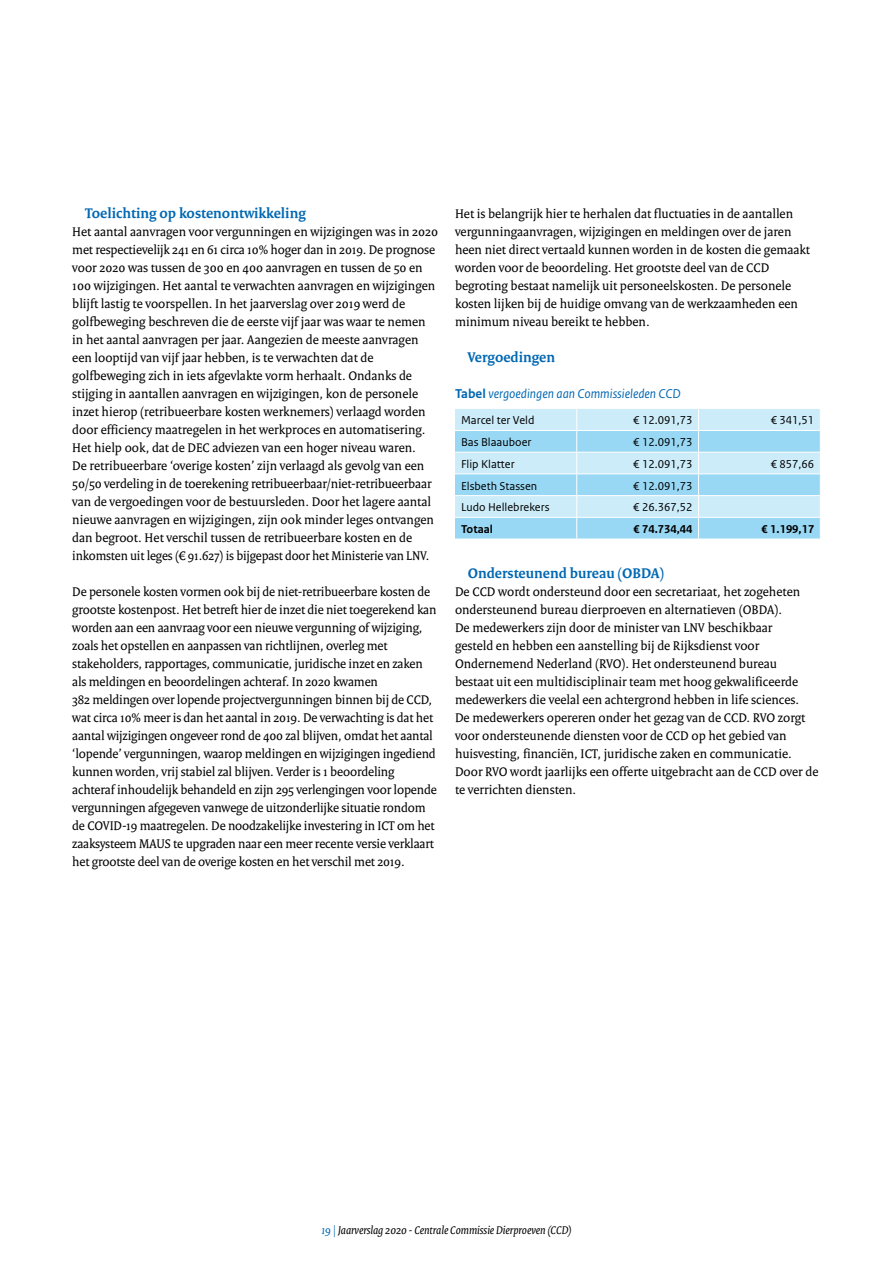
<style>
.page{position:relative;width:893px;height:1263px;background:#fff}
.page>*{position:absolute;margin:0;border:0;box-sizing:border-box;transform-origin:0 0}
.t1{font:700 15px "Rijksoverheid Serif";color:#0068b3}
.t2{font:13.5px/18px "Rijksoverheid Serif";color:#000}
.t3{font:italic 13.5px "Rijksoverheid Sans Text";color:#0068b3}
.t4{font:12px "Rijksoverheid Sans Text";color:#000}
.t5{font:italic 12px "Rijksoverheid Serif";color:#000}
.t6{font:700 12px "Rijksoverheid Sans Text";color:#000}
.s1{font-weight:700;font-style:normal}
.s2{color:#0068b3}
</style>
<div class="page">
<svg style="left:455px;top:409px;width:366px;height:130px;background:#b6e3f6"></svg>
<p class="t1" style="left:85px;top:204px;width:222px">Toelichting op kostenontwikkeling</p>
<p class="t2" style="left:72px;top:222px;width:367px">Het aantal aanvragen voor vergunningen en wijzigingen was in 2020 met respectievelijk 241 en 61 circa 10% hoger dan in 2019. De prognose voor 2020 was tussen de 300 en 400 aanvragen en tussen de 50 en 100 wijzigingen. Het aantal te verwachten aanvragen en wijzigingen blijft lastig te voorspellen. In het jaarverslag over 2019 werd de golfbeweging beschreven die de eerste vijf jaar was waar te nemen in het aantal aanvragen per jaar. Aangezien de meeste aanvragen een looptijd van vijf jaar hebben, is te verwachten dat de golfbeweging zich in iets afgevlakte vorm herhaalt. Ondanks de stijging in aantallen aanvragen en wijzigingen, kon de personele inzet hierop (retribueerbare kosten werknemers) verlaagd worden door efficiency maatregelen in het werkproces en automatisering.<br>Het hielp ook, dat de DEC adviezen van een hoger niveau waren.<br>De retribueerbare ‘overige kosten’ zijn verlaagd als gevolg van een 50/50 verdeling in de toerekening retribueerbaar/niet-retribueerbaar van de vergoedingen voor de bestuursleden. Door het lagere aantal nieuwe aanvragen en wijzigingen, zijn ook minder leges ontvangen dan begroot. Het verschil tussen de retribueerbare kosten en de inkomsten uit leges (€ 91.627) is bijgepast door het Ministerie van LNV.</p>
<p class="t2" style="left:72px;top:582px;width:366px">De personele kosten vormen ook bij de niet-retribueerbare kosten de grootste kostenpost. Het betreft hier de inzet die niet toegerekend kan worden aan een aanvraag voor een nieuwe vergunning of wijziging, zoals het opstellen en aanpassen van richtlijnen, overleg met stakeholders, rapportages, communicatie, juridische inzet en zaken als meldingen en beoordelingen achteraf. In 2020 kwamen<br>382 meldingen over lopende projectvergunningen binnen bij de CCD, wat circa 10% meer is dan het aantal in 2019. De verwachting is dat het aantal wijzigingen ongeveer rond de 400 zal blijven, omdat het aantal ‘lopende’ vergunningen, waarop meldingen en wijzigingen ingediend kunnen worden, vrij stabiel zal blijven. Verder is 1 beoordeling achteraf inhoudelijk behandeld en zijn 295 verlengingen voor lopende vergunningen afgegeven vanwege de uitzonderlijke situatie rondom de COVID-19 maatregelen. De noodzakelijke investering in ICT om het zaaksysteem MAUS te upgraden naar een meer recente versie verklaart het grootste deel van de overige kosten en het verschil met 2019.</p>
<p class="t2" style="left:455px;top:204px;width:357px">Het is belangrijk hier te herhalen dat fluctuaties in de aantallen vergunningaanvragen, wijzigingen en meldingen over de jaren heen niet direct vertaald kunnen worden in de kosten die gemaakt worden voor de beoordeling. Het grootste deel van de CCD begroting bestaat namelijk uit personeelskosten. De personele kosten lijken bij de huidige omvang van de werkzaamheden een minimum niveau bereikt te hebben.</p>
<p class="t1" style="left:468px;top:348px;width:89px">Vergoedingen</p>
<p class="t3" style="left:455px;top:386px;width:227px"><span class="s1">Tabel</span> vergoedingen aan Commissieleden CCD</p>
<p class="t4" style="left:461px;top:414px;width:75px">Marcel ter Veld</p>
<p class="t4" style="left:633px;top:414px;width:61px">€ 12.091,73</p>
<p class="t4" style="left:771px;top:414px;width:45px">€ 341,51</p>
<p class="t4" style="left:461px;top:435px;width:72px">Bas Blaauboer</p>
<p class="t4" style="left:633px;top:435px;width:61px">€ 12.091,73</p>
<p class="t4" style="left:461px;top:457px;width:55px">Flip Klatter</p>
<p class="t4" style="left:633px;top:457px;width:61px">€ 12.091,73</p>
<p class="t4" style="left:771px;top:457px;width:45px">€ 857,66</p>
<p class="t4" style="left:461px;top:479px;width:78px">Elsbeth Stassen</p>
<p class="t4" style="left:633px;top:479px;width:61px">€ 12.091,73</p>
<p class="t4" style="left:461px;top:500px;width:90px">Ludo Hellebrekers</p>
<p class="t4" style="left:633px;top:500px;width:61px">€ 26.367,52</p>
<p class="t6" style="left:461px;top:522px;width:33px">Totaal</p>
<p class="t6" style="left:633px;top:522px;width:61px">€ 74.734,44</p>
<p class="t6" style="left:762px;top:522px;width:54px">€ 1.199,17</p>
<p class="t1" style="left:468px;top:564px;width:198px">Ondersteunend bureau (OBDA)</p>
<p class="t2" style="left:455px;top:582px;width:365px">De CCD wordt ondersteund door een secretariaat, het zogeheten ondersteunend bureau dierproeven en alternatieven (OBDA).<br>De medewerkers zijn door de minister van LNV beschikbaar<br>gesteld en hebben een aanstelling bij de Rijksdienst voor Ondernemend Nederland (RVO). Het ondersteunend bureau bestaat uit een multidisciplinair team met hoog gekwalificeerde medewerkers die veelal een achtergrond hebben in life sciences.<br>De medewerkers opereren onder het gezag van de CCD. RVO zorgt voor ondersteunende diensten voor de CCD op het gebied van huisvesting, financiën, ICT, juridische zaken en communicatie.<br>Door RVO wordt jaarlijks een offerte uitgebracht aan de CCD over de te verrichten diensten.</p>
<p class="t5" style="left:321px;top:1222px;width:252px"><span class="s2">19 |</span> Jaarverslag 2020 - Centrale Commissie Dierproeven (CCD)</p>
</div>
